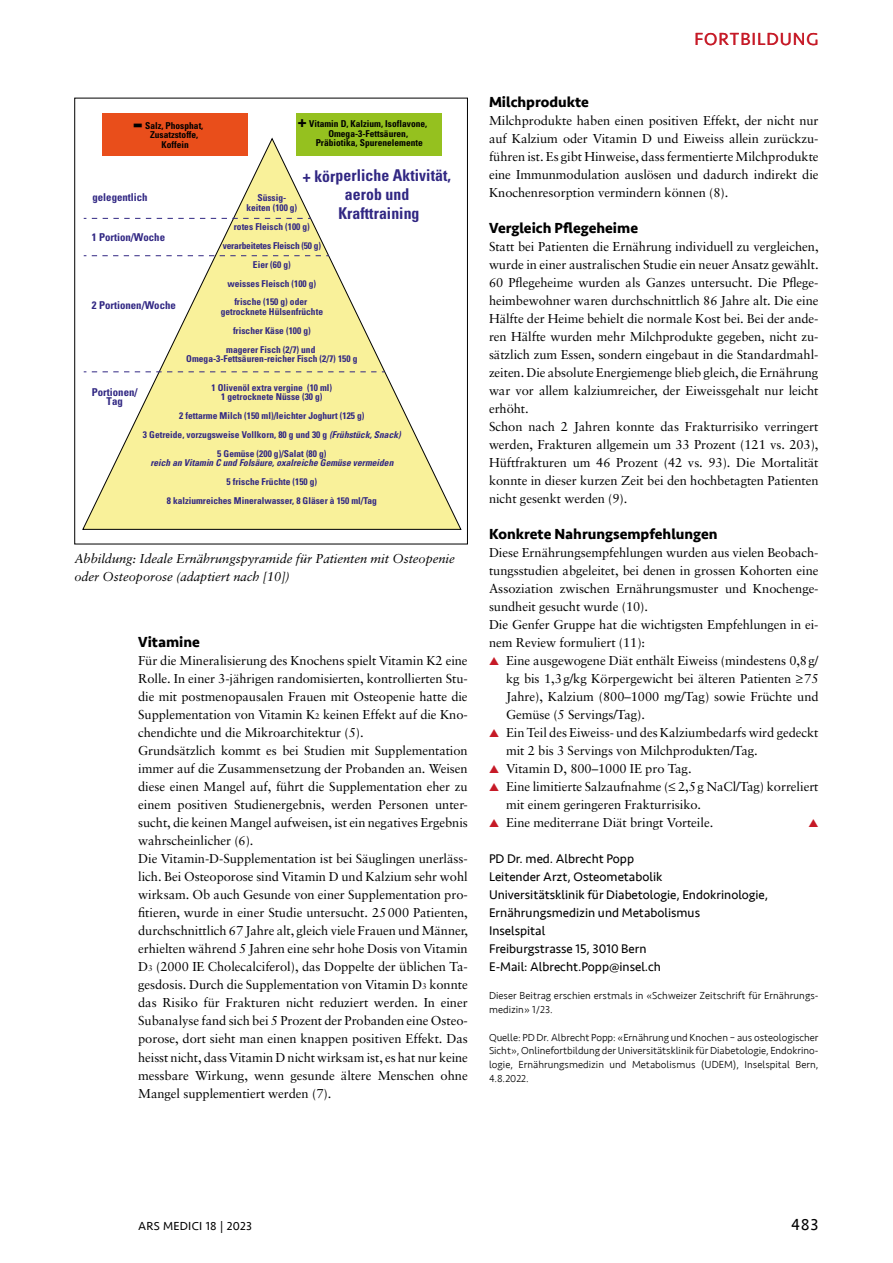
<style>
.page{position:relative;width:893px;height:1263px;background:#fff}
.page>*{position:absolute;margin:0;border:0;box-sizing:border-box;transform-origin:0 0}
.t1{font:700 32.4px "Univers";color:#000}
.t2{font:18px "Seravek";letter-spacing:.05em;color:#c61a27}
.t3{font:16.5px "Seravek";color:#000}
.t4{font:700 condensed 16.2px/18.9px "Univers";letter-spacing:-.01em;color:#312783;text-align:center}
.t5{font:700 16.2px "Univers";color:#000}
.t6{font:700 15px "Seravek";color:#000}
.t7{font:12.9px/18px "Sabon";letter-spacing:-.005em;color:#000}
.t8{font:12.9px/18px "Seravek";color:#000}
.t9{font:italic 12.9px/18px "Sabon";letter-spacing:-.005em;color:#000}
.t10{font:12px "Seravek";letter-spacing:.02em;color:#000}
.t11{font:700 condensed 10.8px/9.4px "Univers";color:#312783;text-align:center}
.t12{font:300 10.5px/13.8px "Seravek";letter-spacing:.005em;color:#000}
.t13{font:700 condensed 9.45px/18.9px "Univers";color:#312783;text-align:center}
.t14{font:700 condensed 9.45px/9.4px "Univers";color:#000;text-align:center}
.t15{font:italic 700 condensed 9.45px "Univers";color:#312783}
.s1{font-style:italic}
.s2{font-size:8.1px}
.s3{color:#c61a27}
</style>
<div class="page">
<svg style="left:82px;top:137px;width:379px;height:393px"></svg>
<svg style="left:84px;top:218px;width:227px;height:1px"></svg>
<svg style="left:92px;top:255px;width:237px;height:1px"></svg>
<div style="left:102px;top:113px;width:146px;height:42px;background:#e94e1b"></div>
<div style="left:296px;top:113px;width:146px;height:42px;background:#95c11f"></div>
<svg style="left:92px;top:371px;width:293px;height:1px"></svg>
<h1 class="t1" style="left:132px;top:102px;width:12px">-</h1>
<p class="t5" style="left:297px;top:111px;width:11px">+</p>
<p class="t14" style="left:145px;top:120px;width:60px">Salz, Phosphat,<br>Zusatzstoffe,<br>Koffein</p>
<p class="t14" style="left:309px;top:119px;width:120px">Vitamin D, Kalzium, Isoflavone,<br>Omega-3-Fettsäuren,<br>Präbiotika, Spurenelemente</p>
<p class="t4" style="left:303px;top:166px;width:150px">+ körperliche Aktivität, aerob und<br>Krafttraining</p>
<p class="t11" style="left:92px;top:193px;width:57px">gelegentlich</p>
<p class="t11" style="left:92px;top:232px;width:75px">1 Portion/Woche</p>
<p class="t13" style="left:247px;top:193px;width:52px;line-height:9.4px">Süssig&shy;keiten (100 g)</p>
<p class="t13" style="left:223px;top:217px;width:100px">rotes Fleisch (100 g) verarbeitetes Fleisch (50 g)<br>Eier (60 g)<br>weisses Fleisch (100 g) frische (150 g) oder</p>
<p class="t13" style="left:221px;top:302px;width:104px">getrocknete Hülsenfrüchte frischer Käse (100 g) magerer Fisch (2/7) und</p>
<p class="t13" style="left:186px;top:349px;width:173px">Omega-3-Fettsäuren-reicher Fisch (2/7) 150 g</p>
<p class="t13" style="left:211px;top:382px;width:122px;line-height:9.4px">1 Olivenöl extra vergine (10 ml)<br>1 getrocknete Nüsse (30 g)</p>
<p class="t13" style="left:143px;top:406px;width:259px">2 fettarme Milch (150 ml)/leichter Joghurt (125 g)<br>3 Getreide, vorzugsweise Vollkorn, 80 g und 30 g <span class="s1">(Frühstück, Snack)<br></span>5 Gemüse (200 g)/Salat (80 g)</p>
<p class="t15" style="left:150px;top:457px;width:245px">reich an Vitamin C und Folsäure, oxalreiche Gemüse vermeiden</p>
<p class="t13" style="left:167px;top:472px;width:212px">5 frische Früchte (150 g)<br>8 kalziumreiches Mineralwasser, 8 Gläser à 150 ml/Tag</p>
<p class="t11" style="left:92px;top:300px;width:86px">2 Portionen/Woche</p>
<p class="t11" style="left:92px;top:387px;width:47px">Portionen/<br>Tag</p>
<p class="t9" style="left:74px;top:549px;width:382px">Abbildung: Ideale Ernährungspyramide für Patienten mit Osteopenie oder Osteoporose (adaptiert nach [10])</p>
<p class="t6" style="left:138px;top:630px;width:63px">Vitamine</p>
<p class="t7" style="left:138px;top:652px;width:331px">Für die Mineralisierung des Knochens spielt Vitamin K2 eine Rolle. In einer 3-jährigen randomisierten, kontrollierten Stu&shy;die mit postmenopausalen Frauen mit Osteopenie hatte die Supplementation von Vitamin K<span class="s2">2</span> keinen Effekt auf die Kno&shy;chendichte und die Mikroarchitektur (5).<br>Grundsätzlich kommt es bei Studien mit Supplementation immer auf die Zusammensetzung der Probanden an. Weisen diese einen Mangel auf, führt die Supplementation eher zu einem positiven Studienergebnis, werden Personen unter&shy;sucht, die keinen Mangel aufweisen, ist ein negatives Ergebnis wahrscheinlicher (6).<br>Die Vitamin-D-Supplementation ist bei Säuglingen unerläss&shy;lich. Bei Osteoporose sind Vitamin D und Kalzium sehr wohl wirksam. Ob auch Gesunde von einer Supplementation pro&shy;fitieren, wurde in einer Studie untersucht. 25000 Patienten, durchschnittlich 67 Jahre alt, gleich viele Frauen und Männer, erhielten während 5 Jahren eine sehr hohe Dosis von Vitamin D<span class="s2">3</span> (2000 IE Cholecalciferol), das Doppelte der üblichen Ta&shy;gesdosis. Durch die Supplementation von Vitamin D<span class="s2">3</span> konnte das Risiko für Frakturen nicht reduziert werden. In einer Subanalyse fand sich bei 5 Prozent der Probanden eine Osteo&shy;porose, dort sieht man einen knappen positiven Effekt. Das heisst nicht, dass Vitamin D nicht wirksam ist, es hat nur keine messbare Wirkung, wenn gesunde ältere Menschen ohne Mangel supplementiert werden (7).</p>
<h2 class="t2" style="left:694px;top:25px;width:126px">FORTBILDUNG</h2>
<p class="t6" style="left:489px;top:90px;width:102px">Milchprodukte</p>
<p class="t7" style="left:489px;top:112px;width:331px;text-align:justify">Milchprodukte haben einen positiven Effekt, der nicht nur auf Kalzium oder Vitamin D und Eiweiss allein zurückzu&shy;führen ist. Es gibt Hinweise, dass fermentierte Milchprodukte eine Immunmodulation auslösen und dadurch indirekt die Knochenresorption vermindern können (8).</p>
<p class="t6" style="left:489px;top:216px;width:151px">Vergleich Pflegeheime</p>
<p class="t7" style="left:489px;top:238px;width:331px">Statt bei Patienten die Ernährung individuell zu vergleichen, wurde in einer australischen Studie ein neuer Ansatz gewählt.<br>60 Pflegeheime wurden als Ganzes untersucht. Die Pflege&shy;heimbewohner waren durchschnittlich 86 Jahre alt. Die eine Hälfte der Heime behielt die normale Kost bei. Bei der ande&shy;ren Hälfte wurden mehr Milchprodukte gegeben, nicht zu&shy;sätzlich zum Essen, sondern eingebaut in die Standardmahl&shy;zeiten. Die absolute Energiemenge blieb gleich, die Ernährung war vor allem kalziumreicher, der Eiweissgehalt nur leicht erhöht.<br>Schon nach 2 Jahren konnte das Frakturrisiko verringert werden, Frakturen allgemein um 33 Prozent (121 vs. 203), Hüftfrakturen um 46 Prozent (42 vs. 93). Die Mortalität konnte in dieser kurzen Zeit bei den hochbetagten Patienten nicht gesenkt werden (9).</p>
<p class="t6" style="left:489px;top:522px;width:230px">Konkrete Nahrungsempfehlungen</p>
<p class="t7" style="left:489px;top:544px;width:331px">Diese Ernährungsempfehlungen wurden aus vielen Beobach&shy;tungsstudien abgeleitet, bei denen in grossen Kohorten eine Assoziation zwischen Ernährungsmuster und Knochenge&shy;sundheit gesucht wurde (10).<br>Die Genfer Gruppe hat die wichtigsten Empfehlungen in ei&shy;nem Review formuliert (11):</p>
<p class="t7" style="left:506px;top:652px;width:314px;text-align:justify;text-indent:-17px"><span class="s3">▲</span> Eine ausgewogene Diät enthält Eiweiss (mindestens 0,8g/ kg bis 1,3g/kg Körpergewicht bei älteren Patienten ≥75<br>Jahre), Kalzium (800–1000 mg/Tag) sowie Früchte und Gemüse (5 Servings/Tag).</p>
<p class="t7" style="left:506px;top:724px;width:314px;text-indent:-17px"><span class="s3">▲</span> Ein Teil des Eiweiss- und des Kalziumbedarfs wird gedeckt mit 2 bis 3 Servings von Milchprodukten/Tag.</p>
<p class="t7" style="left:489px;top:760px;width:204px"><span class="s3">▲</span> Vitamin D, 800–1000 IE pro Tag.</p>
<p class="t7" style="left:506px;top:778px;width:314px;text-indent:-17px"><span class="s3">▲</span> Eine limitierte Salzaufnahme (≤ 2,5g NaCl/Tag) korreliert mit einem geringeren Frakturrisiko.</p>
<p class="t7" style="left:489px;top:814px;width:226px"><span class="s3">▲</span> Eine mediterrane Diät bringt Vorteile.</p>
<p class="t8" style="left:489px;top:850px;width:281px">PD Dr. med. Albrecht Popp<br>Leitender Arzt, Osteometabolik<br>Universitätsklinik für Diabetologie, Endokrinologie, Ernährungsmedizin und Metabolismus<br>Inselspital<br>Freiburgstrasse 15, 3010 Bern<br>E-Mail: Albrecht.Popp@insel.ch</p>
<p class="t12" style="left:489px;top:989px;width:331px">Dieser Beitrag erschien erstmals in «Schweizer Zeitschrift für Ernährungs&shy;medizin» 1/23.</p>
<p class="t12" style="left:489px;top:1030px;width:331px;text-align:justify">Quelle: PD Dr. Albrecht Popp: «Ernährung und Knochen – aus osteologischer Sicht», Onlinefortbildung der Universitätsklinik für Diabetologie, Endokrino&shy;logie, Ernährungsmedizin und Metabolismus (UDEM), Inselspital Bern, 4.8.2022.</p>
<p class="t10" style="left:138px;top:1217px;width:115px">ARS MEDICI 18 | 2023</p>
<p class="t3" style="left:791px;top:1212px;width:29px">483</p>
</div>
